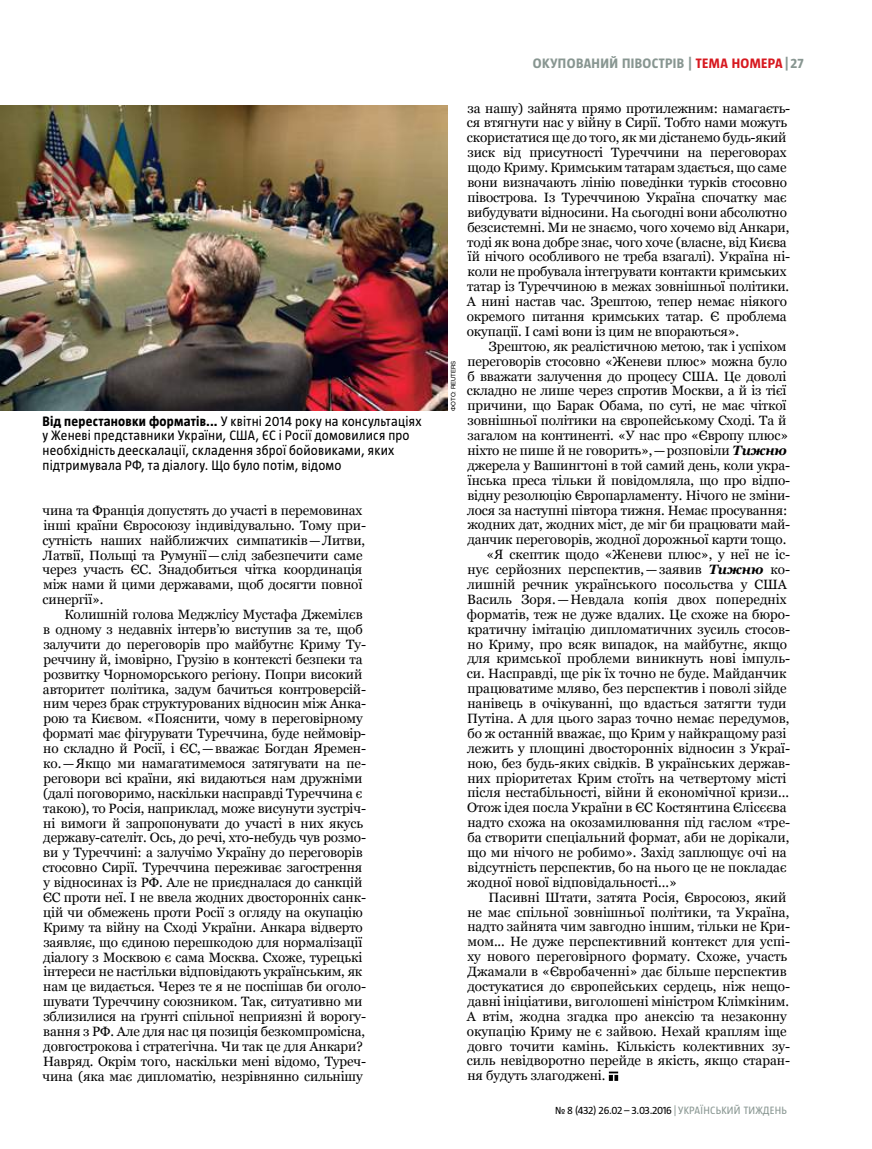
<style>
.page{position:relative;width:872px;height:1149px;background:#fff}
.page>*{position:absolute;margin:0;border:0;box-sizing:border-box;transform-origin:0 0}
.t1{font:13.5px/14.9px "Georgia";letter-spacing:-.01em;color:#000}
.t2{font:13.5px/14.9px "UT Magazine";letter-spacing:.015em;color:#000}
.t3{font:700 13.5px "UT Magazine";letter-spacing:.03em;color:#889691}
.t4{font:10.5px "UT Magazine";letter-spacing:.03em;color:#000}
.t5{font:6px "Helios";color:#000}
.s1{font-weight:700}
.s2{color:#d71920}
.s3{font-weight:700;font-style:italic}
.s4{color:#889691}
</style>
<div class="page">
<svg style="left:609px;top:1071px;width:9px;height:9px"></svg>
<img style="left:0;top:106px;width:447px;height:304px">
<p class="t2" style="left:43px;top:413px;width:380px"><span class="s1">Від перестановки форматів...</span> У квітні 2014 року на консультаціях у Женеві представники України, США, ЄС і Росії домовилися про необхідність деескалації, складення зброї бойовиками, яких підтримувала РФ, та діалогу. Що було потім, відомо</p>
<p class="t1" style="left:42px;top:503px;width:325px">чина та Франція допустять до участі в перемовинах інші країни Євросоюзу індивідувально. Тому при&shy;сутність наших найближчих симпатиків—Литви, Латвії, Польщі та Румунії—слід забезпечити саме через участь ЄС. Знадобиться чітка координація між нами й цими державами, щоб досягти повної синергії».</p>
<p class="t1" style="left:42px;top:607px;width:325px;text-indent:22px">Колишній голова Меджлісу Мустафа Джемілєв в одному з недавніх інтерв’ю виступив за те, щоб залучити до переговорів про майбутнє Криму Ту&shy;реччину й, імовірно, Грузію в контексті безпеки та розвитку Чорноморського регіону. Попри високий авторитет політика, задум бачиться контроверсій&shy;ним через брак структурованих відносин між Анка&shy;рою та Києвом. «Пояснити, чому в переговірному форматі має фігурувати Туреччина, буде неймовір&shy;но складно й Росії, і ЄС,—вважає Богдан Яремен&shy;ко.—Якщо ми намагатимемося затягувати на пе&shy;реговори всі країни, які видаються нам дружніми (далі поговоримо, наскільки насправді Туреччина є такою), то Росія, наприклад, може висунути зустріч&shy;ні вимоги й запропонувати до участі в них якусь державу-сателіт. Ось, до речі, хто-небудь чув розмо&shy;ви у Туреччині: а залучімо Україну до переговорів стосовно Сирії. Туреччина переживає загострення у відносинах із РФ. Але не приєдналася до санкцій ЄС проти неї. І не ввела жодних двосторонніх санк&shy;цій чи обмежень проти Росії з огляду на окупацію Криму та війну на Сході України. Анкара відверто заявляє, що єдиною перешкодою для нормалізації діалогу з Москвою є сама Москва. Схоже, турецькі інтереси не настільки відповідають українським, як нам це видається. Через те я не поспішав би оголо&shy;шувати Туреччину союзником. Так, ситуативно ми зблизилися на ґрунті спільної неприязні й ворогу&shy;вання з РФ. Але для нас ця позиція безкомпромісна, довгострокова і стратегічна. Чи так це для Анкари?<br>Навряд. Окрім того, наскільки мені відомо, Туреч&shy;чина (яка має дипломатію, незрівнянно сильнішу</p>
<p class="t3" style="left:533px;top:56px;width:272px">ОКУПОВАНИЙ ПІВОСТРІВ | <span class="s2">ТЕМА НОМЕРА</span>|27</p>
<p class="t5" style="left:450px;top:410px;width:52px;rotate:-90deg">ФОТО: REUTERS</p>
<p class="t1" style="left:467px;top:101px;width:325px">за нашу) зайнята прямо протилежним: намагаєть&shy;ся втягнути нас у війну в Сирії. Тобто нами можуть скористатися ще до того, як ми дістанемо будь-який зиск від присутності Туреччини на переговорах щодо Криму. Кримським татарам здається, що саме вони визначають лінію поведінки турків стосовно півострова. Із Туреччиною Україна спочатку має вибудувати відносини. На сьогодні вони абсолютно безсистемні. Ми не знаємо, чого хочемо від Анкари, тоді як вона добре знає, чого хоче (власне, від Києва їй нічого особливого не треба взагалі). Україна ні&shy;коли не пробувала інтегрувати контакти кримських татар із Туреччиною в межах зовнішньої політики.<br>А нині настав час. Зрештою, тепер немає ніякого окремого питання кримських татар. Є проблема окупації. І самі вони із цим не впораються».</p>
<p class="t1" style="left:489px;top:339px;width:299px">Зрештою, як реалістичною метою, так і успіхом</p>
<p class="t1" style="left:467px;top:354px;width:321px">переговорів стосовно «Женеви плюс» можна було</p>
<p class="t1" style="left:467px;top:368px;width:321px">б вважати залучення до процесу США. Це доволі</p>
<p class="t1" style="left:467px;top:383px;width:321px">складно не лише через спротив Москви, а й із тієї</p>
<p class="t1" style="left:467px;top:398px;width:320px">причини, що Барак Обама, по суті, не має чіткої</p>
<p class="t1" style="left:467px;top:413px;width:320px">зовнішньої політики на європейському Сході. Та й</p>
<p class="t1" style="left:467px;top:428px;width:322px">загалом на континенті. «У нас про «Європу плюс»</p>
<p class="t1" style="left:467px;top:443px;width:321px">ніхто не пише й не говорить»,—розповіли <span class="s3">Тижню</span></p>
<p class="t1" style="left:467px;top:458px;width:324px">джерела у Вашингтоні в той самий день, коли укра-</p>
<p class="t1" style="left:468px;top:473px;width:324px">їнська преса тільки й повідомляла, що про відпо-</p>
<p class="t1" style="left:467px;top:487px;width:324px">відну резолюцію Європарламенту. Нічого не зміни-</p>
<p class="t1" style="left:467px;top:502px;width:322px">лося за наступні півтора тижня. Немає просування:</p>
<p class="t1" style="left:467px;top:517px;width:324px">жодних дат, жодних міст, де міг би працювати май-</p>
<p class="t1" style="left:467px;top:532px;width:320px">данчик переговорів, жодної дорожньої карти тощо.</p>
<p class="t1" style="left:486px;top:547px;width:305px">«Я скептик щодо «Женеви плюс», у неї не іс-</p>
<p class="t1" style="left:467px;top:562px;width:324px">нує серйозних перспектив,—заявив <span class="s3">Тижню</span> ко-</p>
<p class="t1" style="left:467px;top:577px;width:321px">лишній речник українського посольства у США</p>
<p class="t1" style="left:467px;top:592px;width:321px">Василь Зоря.—Невдала копія двох попередніх</p>
<p class="t1" style="left:467px;top:606px;width:325px">форматів, теж не дуже вдалих. Це схоже на бюро-</p>
<p class="t1" style="left:467px;top:621px;width:324px">кратичну імітацію дипломатичних зусиль стосов-</p>
<p class="t1" style="left:467px;top:636px;width:321px">но Криму, про всяк випадок, на майбутнє, якщо</p>
<p class="t1" style="left:467px;top:651px;width:324px">для кримської проблеми виникнуть нові імпуль-</p>
<p class="t1" style="left:467px;top:666px;width:321px">си. Насправді, ще рік їх точно не буде. Майданчик</p>
<p class="t1" style="left:467px;top:681px;width:321px">працюватиме мляво, без перспектив і поволі зійде</p>
<p class="t1" style="left:467px;top:696px;width:320px">нанівець в очікуванні, що вдасться затягти туди</p>
<p class="t1" style="left:467px;top:711px;width:323px">Путіна. А для цього зараз точно немає передумов,</p>
<p class="t1" style="left:467px;top:726px;width:321px">бо ж останній вважає, що Крим у найкращому разі</p>
<p class="t1" style="left:467px;top:740px;width:325px">лежить у площині двосторонніх відносин з Украї-</p>
<p class="t1" style="left:467px;top:755px;width:324px">ною, без будь-яких свідків. В українських держав-</p>
<p class="t1" style="left:467px;top:770px;width:321px">них пріоритетах Крим стоїть на четвертому місті</p>
<p class="t1" style="left:467px;top:785px;width:323px">після нестабільності, війни й економічної кризи...</p>
<p class="t1" style="left:467px;top:800px;width:321px">Отож ідея посла України в ЄС Костянтина Єлісєєва</p>
<p class="t1" style="left:467px;top:815px;width:324px">надто схожа на окозамилювання під гаслом «тре-</p>
<p class="t1" style="left:467px;top:830px;width:323px">ба створити спеціальний формат, аби не дорікали,</p>
<p class="t1" style="left:467px;top:845px;width:321px">що ми нічого не робимо». Захід заплющує очі на</p>
<p class="t1" style="left:467px;top:859px;width:321px">відсутність перспектив, бо на нього це не покладає</p>
<p class="t1" style="left:467px;top:874px;width:211px">жодної нової відповідальності...»</p>
<p class="t1" style="left:488px;top:889px;width:299px">Пасивні Штати, затята Росія, Євросоюз, який</p>
<p class="t1" style="left:467px;top:904px;width:323px">не має спільної зовнішньої політики, та Україна,</p>
<p class="t1" style="left:467px;top:919px;width:324px">надто зайнята чим завгодно іншим, тільки не Кри-</p>
<p class="t1" style="left:467px;top:934px;width:324px">мом... Не дуже перспективний контекст для успі-</p>
<p class="t1" style="left:467px;top:949px;width:321px">ху нового переговірного формату. Схоже, участь</p>
<p class="t1" style="left:467px;top:964px;width:321px">Джамали в «Євробаченні» дає більше перспектив</p>
<p class="t1" style="left:467px;top:978px;width:324px">достукатися до європейських сердець, ніж нещо-</p>
<p class="t1" style="left:467px;top:993px;width:323px">давні ініціативи, виголошені міністром Клімкіним.</p>
<p class="t1" style="left:467px;top:1008px;width:321px">А втім, жодна згадка про анексію та незаконну</p>
<p class="t1" style="left:467px;top:1023px;width:321px">окупацію Криму не є зайвою. Нехай краплям іще</p>
<p class="t1" style="left:467px;top:1038px;width:324px">довго точити камінь. Кількість колективних зу-</p>
<p class="t1" style="left:467px;top:1053px;width:325px">силь невідворотно перейде в якість, якщо старан-</p>
<p class="t1" style="left:467px;top:1068px;width:140px">ня будуть злагоджені.</p>
<p class="t4" style="left:555px;top:1104px;width:233px">№ 8 (432) 26.02 – 3.03.2016 <span class="s4">| УКРАЇНСЬКИЙ ТИЖДЕНЬ</span></p>
</div>
